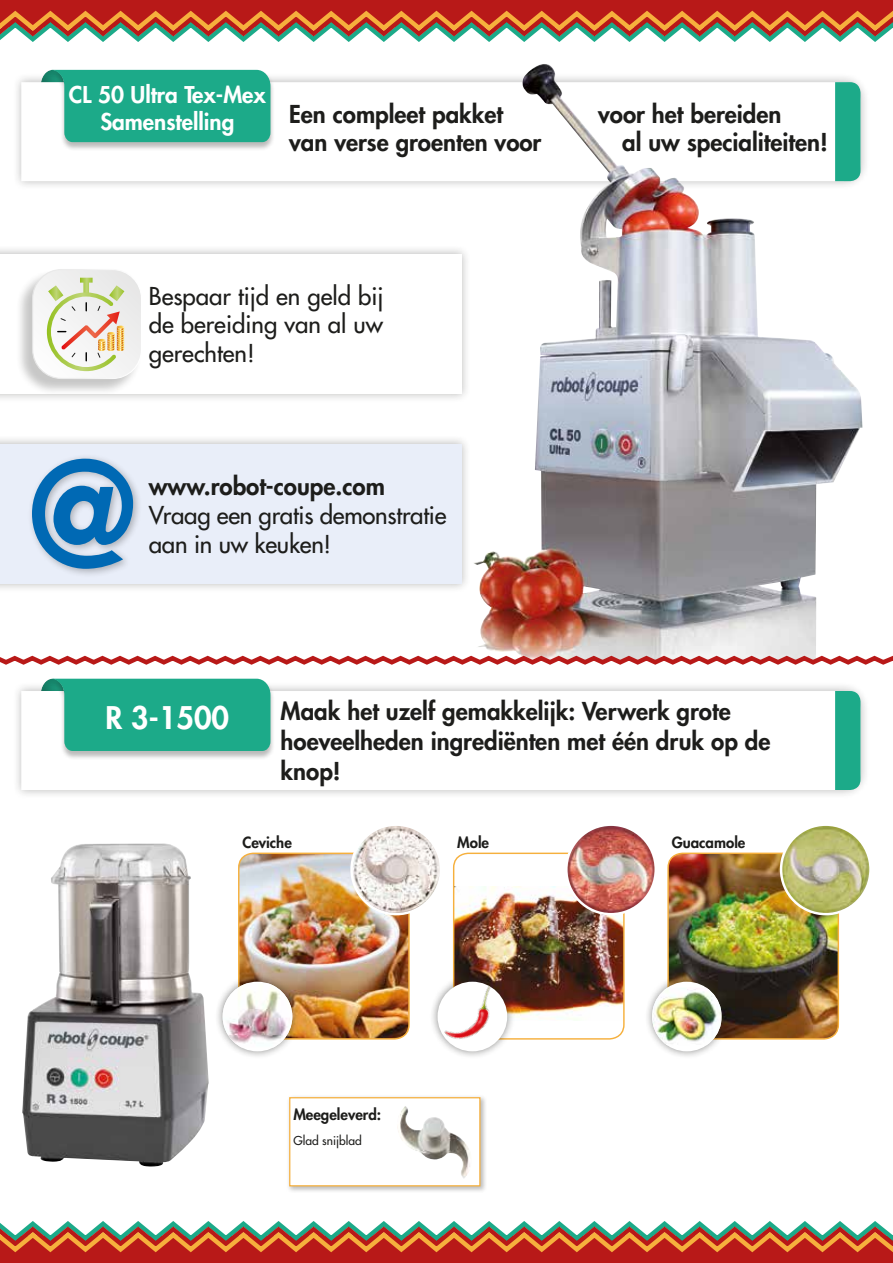
<style>
.page{position:relative;width:893px;height:1263px;background:#fff}
.page>*{position:absolute;margin:0;border:0;box-sizing:border-box;transform-origin:0 0}
.t1{font:800 30.3px "Futura";color:#fff}
.t2{font:800 24px/30px "Futura";color:#1d1d1b}
.t3{font:24px/28.8px "Futura";color:#1d1d1b}
.t4{font:800 22.5px/27px "Futura";color:#fff;text-align:center}
.t5{font:800 15px "Futura";color:#1d1d1b}
.t6{font:12px "Futura";color:#1d1d1b}
</style>
<div class="page">
<div style="left:287px;top:1094px;width:200px;height:99px;background:#1d1d1b;opacity:.3"></div>
<div style="left:289px;top:1097px;width:191px;height:89px;background:#fff;border:1px solid #f6b03d"></div>
<img style="left:397px;top:1106px;width:73px;height:72px">
<img style="left:669px;top:854px;width:169px;height:185px">
<div style="left:667px;top:852px;width:172px;height:187px;border:1px solid #f6b03d;border-radius:15px"></div>
<div style="left:644px;top:973px;width:86px;height:86px;background:#1d1d1b;opacity:.5"></div>
<div style="left:652px;top:982px;width:70px;height:69px;background:#fff;border-radius:50%"></div>
<img style="left:652px;top:987px;width:69px;height:58px">
<img style="left:455px;top:886px;width:168px;height:134px">
<div style="left:453px;top:852px;width:172px;height:187px;border:1px solid #f6b03d;border-radius:15px"></div>
<div style="left:429px;top:973px;width:86px;height:86px;background:#1d1d1b;opacity:.5"></div>
<img style="left:439px;top:984px;width:68px;height:66px">
<img style="left:240px;top:854px;width:169px;height:185px">
<div style="left:238px;top:852px;width:172px;height:187px;border:1px solid #f6b03d;border-radius:15px"></div>
<div style="left:214px;top:973px;width:86px;height:86px;background:#1d1d1b;opacity:.5"></div>
<div style="left:223px;top:982px;width:69px;height:69px;background:#fff;border-radius:50%"></div>
<img style="left:223px;top:983px;width:69px;height:64px">
<img style="left:352px;top:825px;width:89px;height:89px;border-radius:45px">
<div style="left:350px;top:823px;width:92px;height:92px;border:2px solid #fff;border-radius:50%"></div>
<img style="left:566px;top:825px;width:90px;height:89px;border-radius:45px">
<div style="left:565px;top:823px;width:92px;height:92px;border:2px solid #fff;border-radius:50%"></div>
<img style="left:781px;top:825px;width:89px;height:89px;border-radius:45px">
<div style="left:780px;top:823px;width:92px;height:92px;border:2px solid #fff;border-radius:50%"></div>
<div style="left:12px;top:73px;width:858px;height:117px;background:#1d1d1b;opacity:.3"></div>
<svg style="left:21px;top:82px;width:448px;height:99px"></svg>
<div style="left:47px;top:69px;width:228px;height:82px;background:#1d1d1b;opacity:.3"></div>
<svg style="left:41px;top:70px;width:229px;height:72px;background:#30b093"></svg>
<div style="left:12px;top:682px;width:858px;height:117px;background:#1d1d1b;opacity:.3"></div>
<svg style="left:21px;top:691px;width:814px;height:99px"></svg>
<div style="left:47px;top:678px;width:228px;height:82px;background:#1d1d1b;opacity:.3"></div>
<svg style="left:41px;top:679px;width:229px;height:72px;background:#30b093"></svg>
<div style="left:835px;top:691px;width:25px;height:99px;background:#1caa89"></div>
<div style="left:0;top:0;width:893px;height:26px;background:#b81918"></div>
<svg style="left:0;top:10px;width:893px;height:32px"></svg>
<div style="left:0;top:1236px;width:893px;height:27px;background:#b81918"></div>
<svg style="left:0;top:1221px;width:893px;height:32px"></svg>
<img style="left:469px;top:64px;width:393px;height:588px">
<svg style="left:0;top:652px;width:893px;height:13px"></svg>
<div style="left:0;top:435px;width:470px;height:158px;background:#1d1d1b;opacity:.3"></div>
<div style="left:0;top:444px;width:461px;height:140px;background:#e9eef9"></div>
<div style="left:0;top:245px;width:470px;height:158px;background:#1d1d1b;opacity:.3"></div>
<div style="left:0;top:254px;width:461px;height:140px;background:#fff"></div>
<div style="left:27px;top:454px;width:115px;height:124px;background:#1d1d1b;opacity:.3"></div>
<svg style="left:32px;top:459px;width:101px;height:110px"></svg>
<div style="left:15px;top:269px;width:127px;height:127px;background:#1d1d1b;opacity:.25"></div>
<svg style="left:32px;top:269px;width:110px;height:110px"></svg>
<img style="left:22px;top:843px;width:187px;height:324px">
<p class="t4" style="left:69px;top:81px;width:198px">CL 50 Ultra Tex-Mex<br>Samenstelling</p>
<p class="t2" style="left:289px;top:99px;width:215px">Een compleet pakket</p>
<p class="t2" style="left:598px;top:99px;width:185px">voor het bereiden</p>
<p class="t2" style="left:289px;top:128px;width:254px">van verse groenten voor</p>
<p class="t2" style="left:622px;top:128px;width:207px">al uw specialiteiten!</p>
<p class="t3" style="left:149px;top:282px;width:236px;text-align:justify">Bespaar tijd en geld bij de bereiding van al uw gerechten!</p>
<p class="t2" style="left:149px;top:471px;width:238px">www.robot-coupe.com</p>
<p class="t3" style="left:149px;top:501px;width:299px">Vraag een gratis demonstratie aan in uw keuken!</p>
<p class="t1" style="left:106px;top:698px;width:125px">R 3-1500</p>
<p class="t2" style="left:281px;top:696px;width:491px">Maak het uzelf gemakkelijk: Verwerk grote hoeveelheden ingrediënten met één druk op de knop!</p>
<p class="t5" style="left:242px;top:833px;width:51px">Ceviche</p>
<p class="t5" style="left:457px;top:833px;width:33px">Mole</p>
<p class="t5" style="left:672px;top:833px;width:75px">Guacamole</p>
<p class="t5" style="left:293px;top:1105px;width:89px">Meegeleverd:</p>
<p class="t6" style="left:293px;top:1133px;width:70px">Glad snijblad</p>
</div>
